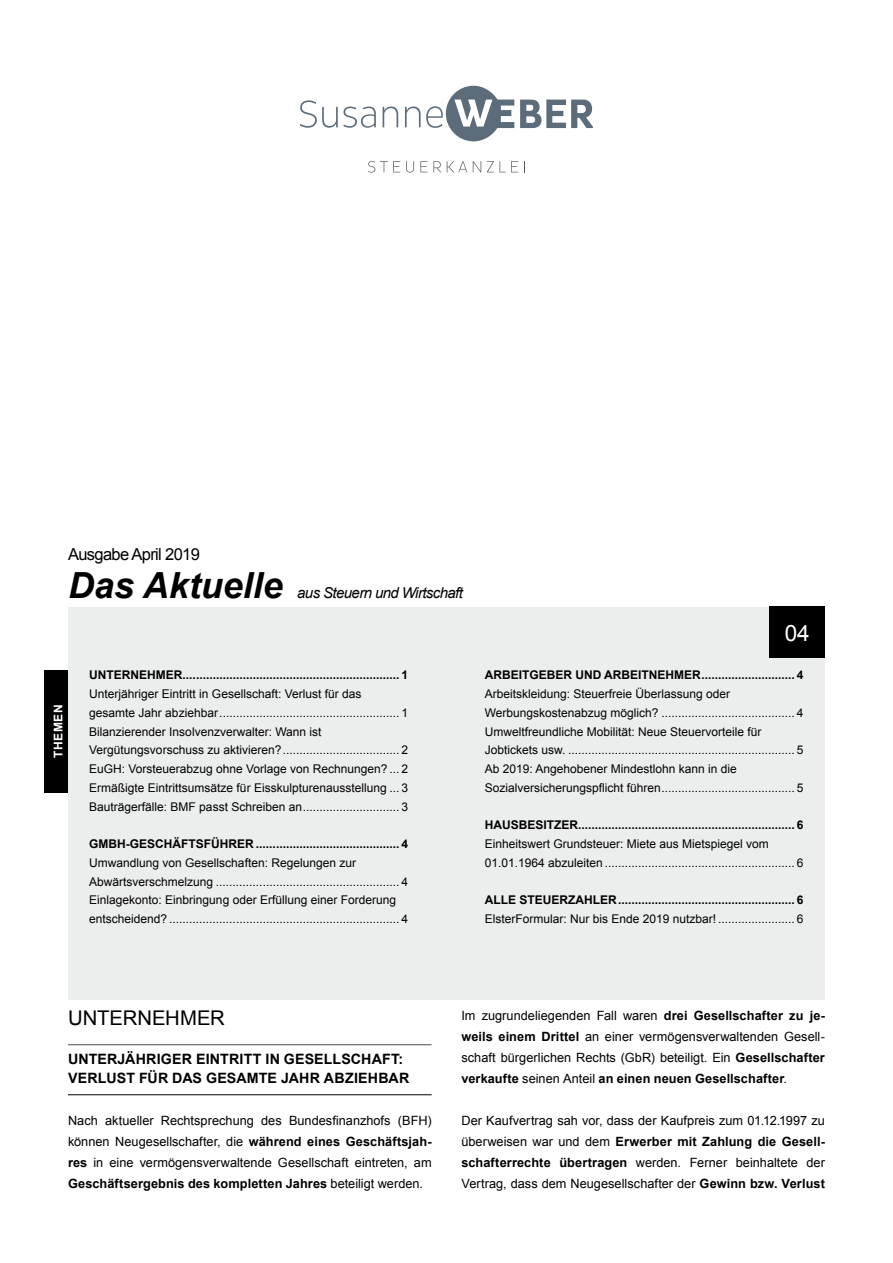
<style>
.page{position:relative;width:893px;height:1263px;background:#fff}
.page>*{position:absolute;margin:0;border:0;box-sizing:border-box;transform-origin:0 0}
.t1{font:italic 700 36px "Arial";color:#000}
.t2{font:22.5px "Arial";color:#fff}
.t3{font:20.25px "Arial";color:#000}
.t4{font:16.5px "Arial";letter-spacing:-.04em;color:#000}
.t5{font:italic 15px "Arial";letter-spacing:-.04em;color:#000}
.t6{font:700 14.25px/19.5px "Arial";letter-spacing:.01em;color:#000}
.t7{font:12.75px/21px "Arial";color:#000;text-align:justify}
.t8{font:12px/18.8px "Arial";color:#000}
.t9{font:700 12px "Arial";color:#000}
.t10{font:700 12px "Arial";letter-spacing:.05em;color:#fff}
.s1{font-weight:700}
</style>
<div class="page">
<svg style="left:300px;top:100px;width:76px;height:28px"></svg>
<svg style="left:383px;top:107px;width:15px;height:20px"></svg>
<svg style="left:405px;top:86px;width:109px;height:55px"></svg>
<svg style="left:520px;top:100px;width:73px;height:28px"></svg>
<svg style="left:368px;top:161px;width:32px;height:12px"></svg>
<svg style="left:406px;top:161px;width:8px;height:12px"></svg>
<svg style="left:420px;top:161px;width:21px;height:11px"></svg>
<svg style="left:447px;top:161px;width:20px;height:11px"></svg>
<svg style="left:473px;top:161px;width:8px;height:11px"></svg>
<svg style="left:487px;top:161px;width:31px;height:11px"></svg>
<div style="left:68px;top:607px;width:757px;height:392px;background:#eceded"></div>
<hr style="left:68px;top:1044px;width:364px;height:1px;background:#4b4b4d">
<hr style="left:68px;top:1094px;width:364px;height:1px;background:#000">
<div style="left:770px;top:607px;width:55px;height:51px;background:#000"></div>
<div style="left:45px;top:670px;width:23px;height:122px;background:#000"></div>
<h3 class="t4" style="left:68px;top:544px;width:133px">Ausgabe April 2019</h3>
<h1 class="t1" style="left:68px;top:561px;width:216px">Das Aktuelle</h1>
<p class="t5" style="left:297px;top:583px;width:167px">aus Steuern und Wirtschaft</p>
<p class="t10" style="left:50px;top:758px;width:55px;rotate:-90deg">THEMEN</p>
<p class="t9" style="left:89px;top:667px;width:320px">UNTERNEHMER................................................................. 1</p>
<p class="t8" style="left:89px;top:685px;width:320px">Unterjähriger Eintritt in Gesellschaft: Verlust für das gesamte Jahr abziehbar...................................................... 1<br>Bilanzierender Insolvenzverwalter: Wann ist Vergütungsvorschuss zu aktivieren?................................... 2<br>EuGH: Vorsteuerabzug ohne Vorlage von Rechnungen? ... 2<br>Ermäßigte Eintrittsumsätze für Eisskulpturenausstellung ... 3<br>Bauträgerfälle: BMF passt Schreiben an............................. 3</p>
<p class="t9" style="left:89px;top:836px;width:320px">GMBH-GESCHÄFTSFÜHRER ........................................... 4</p>
<p class="t8" style="left:89px;top:853px;width:320px">Umwandlung von Gesellschaften: Regelungen zur Abwärtsverschmelzung ....................................................... 4<br>Einlagekonto: Einbringung oder Erfüllung einer Forderung entscheidend? ..................................................................... 4</p>
<h2 class="t2" style="left:785px;top:618px;width:27px">04</h2>
<p class="t9" style="left:485px;top:667px;width:320px">ARBEITGEBER UND ARBEITNEHMER............................ 4</p>
<p class="t8" style="left:485px;top:685px;width:320px">Arbeitskleidung: Steuerfreie Überlassung oder Werbungskostenabzug möglich? ........................................ 4<br>Umweltfreundliche Mobilität: Neue Steuervorteile für Jobtickets usw. .................................................................... 5<br>Ab 2019: Angehobener Mindestlohn kann in die Sozialversicherungspflicht führen........................................ 5</p>
<p class="t9" style="left:485px;top:817px;width:320px">HAUSBESITZER................................................................. 6</p>
<p class="t8" style="left:485px;top:835px;width:320px">Einheitswert Grundsteuer: Miete aus Mietspiegel vom<br>01.01.1964 abzuleiten ......................................................... 6</p>
<p class="t9" style="left:485px;top:892px;width:320px">ALLE STEUERZAHLER..................................................... 6</p>
<p class="t8" style="left:485px;top:910px;width:320px">ElsterFormular: Nur bis Ende 2019 nutzbar! ....................... 6</p>
<h3 class="t3" style="left:68px;top:1005px;width:158px">UNTERNEHMER</h3>
<p class="t6" style="left:68px;top:1049px;width:343px">UNTERJÄHRIGER EINTRITT IN GESELLSCHAFT:<br>VERLUST FÜR DAS GESAMTE JAHR ABZIEHBAR</p>
<p class="t7" style="left:68px;top:1110px;width:365px">Nach aktueller Rechtsprechung des Bundesfinanzhofs (BFH) können Neugesellschafter, die <span class="s1">während eines Geschäftsjah&shy;res</span> in eine vermögensverwaltende Gesellschaft eintreten, am <span class="s1">Geschäftsergebnis des kompletten Jahres</span> beteiligt werden.</p>
<p class="t7" style="left:461px;top:1005px;width:365px">Im zugrundeliegenden Fall waren <span class="s1">drei Gesellschafter zu je&shy;weils einem Drittel</span> an einer vermögensverwaltenden Gesell&shy;schaft bürgerlichen Rechts (GbR) beteiligt. Ein <span class="s1">Gesellschafter verkaufte</span> seinen Anteil <span class="s1">an einen neuen Gesellschafter</span>.</p>
<p class="t7" style="left:461px;top:1110px;width:365px">Der Kaufvertrag sah vor, dass der Kaufpreis zum 01.12.1997 zu überweisen war und dem <span class="s1">Erwerber mit Zahlung die Gesell&shy;schafterrechte übertragen</span> werden. Ferner beinhaltete der Vertrag, dass dem Neugesellschafter der <span class="s1">Gewinn bzw. Verlust</span></p>
</div>
